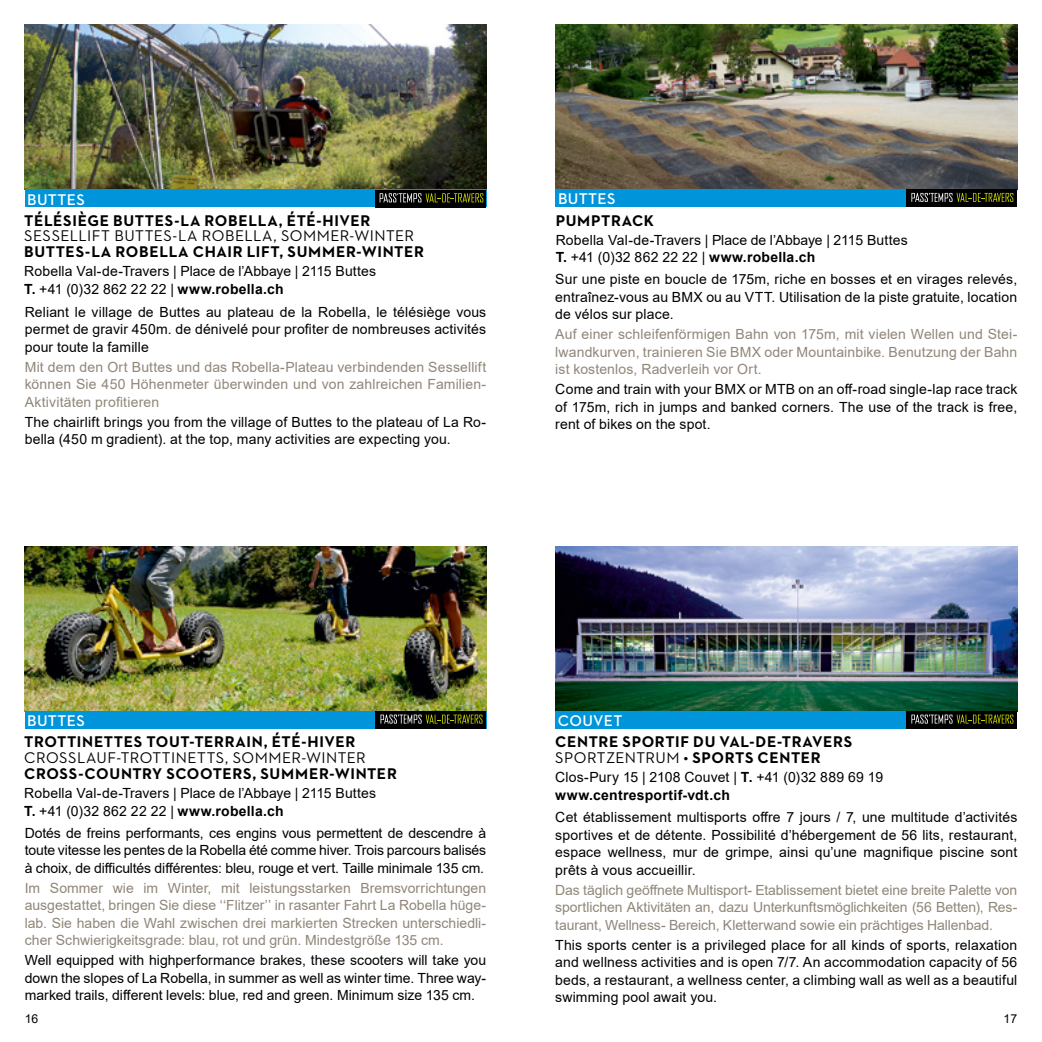
<style>
.page{position:relative;width:1042px;height:1042px;background:#fff}
.page>*{position:absolute;margin:0;border:0;box-sizing:border-box;transform-origin:0 0}
.t1{font:700 15.75px/15.8px "Neutraface 2 Text";letter-spacing:.04em;color:#000}
.t2{font:15.75px "Neutraface 2 Text";letter-spacing:.03em;color:#000}
.t3{font:600 15.75px "Neutraface 2 Text";letter-spacing:.02em;color:#fff}
.t4{font:14px/17.5px "Arial";letter-spacing:.01em;color:#000;text-align:justify}
.t5{font:14px/17.5px "Arial";letter-spacing:.005em;color:#908679;text-align:justify}
.t6{font:12.25px "Arial";color:#000}
.s1{font-weight:700}
.s2{font-weight:400}
</style>
<div class="page">
<img style="left:25px;top:546px;width:461px;height:165px">
<img style="left:25px;top:25px;width:461px;height:165px">
<div style="left:25px;top:190px;width:461px;height:17px;background:#0095db"></div>
<div style="left:375px;top:190px;width:111px;height:17px;background:#000"></div>
<svg style="left:380px;top:193px;width:103px;height:9px"></svg>
<div style="left:25px;top:711px;width:461px;height:18px;background:#0095db"></div>
<div style="left:375px;top:711px;width:111px;height:17px;background:#000"></div>
<svg style="left:380px;top:714px;width:102px;height:9px"></svg>
<img style="left:556px;top:25px;width:461px;height:164px">
<img style="left:555px;top:546px;width:462px;height:165px">
<div style="left:556px;top:189px;width:461px;height:18px;background:#0095db"></div>
<div style="left:555px;top:711px;width:462px;height:17px;background:#0095db"></div>
<div style="left:906px;top:189px;width:111px;height:18px;background:#000"></div>
<svg style="left:911px;top:193px;width:102px;height:9px"></svg>
<div style="left:906px;top:711px;width:111px;height:17px;background:#000"></div>
<svg style="left:911px;top:714px;width:102px;height:9px"></svg>
<p class="t3" style="left:27px;top:189px;width:59px">BUTTES</p>
<p class="t1" style="left:24px;top:212px;width:348px">TÉLÉSIÈGE BUTTES-LA ROBELLA, ÉTÉ-HIVER</p>
<p class="t2" style="left:24px;top:226px;width:391px">SESSELLIFT BUTTES-LA ROBELLA, SOMMER-WINTER</p>
<p class="t1" style="left:24px;top:244px;width:401px">BUTTES-LA ROBELLA CHAIR LIFT, SUMMER-WINTER</p>
<p class="t4" style="left:24px;top:263px;width:353px">Robella Val-de-Travers | Place de l’Abbaye | 2115 Buttes<br><span class="s1">T.</span> +41 (0)32 862 22 22 | <span class="s1">www.robella.ch</span></p>
<p class="t4" style="left:25px;top:303px;width:463px">Reliant le village de Buttes au plateau de la Robella, le télésiège vous permet de gravir 450m. de dénivelé pour profiter de nombreuses activités pour toute la famille</p>
<p class="t5" style="left:25px;top:358px;width:463px">Mit dem den Ort Buttes und das Robella-Plateau verbindenden Sessellift können Sie 450 Höhenmeter überwinden und von zahlreichen Familien-Aktivitäten profitieren</p>
<p class="t4" style="left:25px;top:413px;width:463px">The chairlift brings you from the village of Buttes to the plateau of La Ro&shy;bella (450 m gradient). at the top, many activities are expecting you.</p>
<p class="t3" style="left:558px;top:189px;width:59px">BUTTES</p>
<p class="t1" style="left:556px;top:212px;width:100px">PUMPTRACK</p>
<p class="t4" style="left:556px;top:231px;width:353px">Robella Val-de-Travers | Place de l’Abbaye | 2115 Buttes<br><span class="s1">T.</span> +41 (0)32 862 22 22 | <span class="s1">www.robella.ch</span></p>
<p class="t4" style="left:555px;top:270px;width:463px">Sur une piste en boucle de 175m, riche en bosses et en virages relevés, entraînez-vous au BMX ou au VTT. Utilisation de la piste gratuite, location de vélos sur place.</p>
<p class="t5" style="left:555px;top:325px;width:463px">Auf einer schleifenförmigen Bahn von 175m, mit vielen Wellen und Stei&shy;lwandkurven, trainieren Sie BMX oder Mountainbike. Benutzung der Bahn ist kostenlos, Radverleih vor Ort.</p>
<p class="t4" style="left:555px;top:380px;width:463px">Come and train with your BMX or MTB on an off-road single-lap race track of 175m, rich in jumps and banked corners. The use of the track is free, rent of bikes on the spot.</p>
<p class="t3" style="left:27px;top:711px;width:59px">BUTTES</p>
<p class="t1" style="left:24px;top:734px;width:333px">TROTTINETTES TOUT-TERRAIN, ÉTÉ-HIVER</p>
<p class="t2" style="left:24px;top:748px;width:343px">CROSSLAUF-TROTTINETTS, SOMMER-WINTER</p>
<p class="t1" style="left:24px;top:765px;width:374px">CROSS-COUNTRY SCOOTERS, SUMMER-WINTER</p>
<p class="t4" style="left:24px;top:784px;width:353px">Robella Val-de-Travers | Place de l’Abbaye | 2115 Buttes<br><span class="s1">T.</span> +41 (0)32 862 22 22 | <span class="s1">www.robella.ch</span></p>
<p class="t4" style="left:25px;top:824px;width:463px">Dotés de freins performants, ces engins vous permettent de descendre à toute vitesse les pentes de la Robella été comme hiver. Trois parcours balisés à choix, de difficultés différentes: bleu, rouge et vert. Taille minimale 135 cm.</p>
<p class="t5" style="left:25px;top:879px;width:463px">Im Sommer wie im Winter, mit leistungsstarken Bremsvorrichtungen ausgestattet, bringen Sie diese ‘‘Flitzer’’ in rasanter Fahrt La Robella hüge&shy;lab. Sie haben die Wahl zwischen drei markierten Strecken unterschiedli&shy;cher Schwierigkeitsgrade: blau, rot und grün. Mindestgröße 135 cm.</p>
<p class="t4" style="left:25px;top:951px;width:463px">Well equipped with highperformance brakes, these scooters will take you down the slopes of La Robella, in summer as well as winter time. Three way&shy;marked trails, different levels: blue, red and green. Minimum size 135 cm.</p>
<p class="t3" style="left:558px;top:710px;width:66px">COUVET</p>
<p class="t1" style="left:555px;top:734px;width:298px">CENTRE SPORTIF DU VAL-DE-TRAVERS<br><span class="s2">SPORTZENTRUM</span> • SPORTS CENTER</p>
<p class="t4" style="left:555px;top:768px;width:329px">Clos-Pury 15 | 2108 Couvet | <span class="s1">T.</span> +41 (0)32 889 69 19 <span class="s1">www.centresportif-vdt.ch</span></p>
<p class="t4" style="left:555px;top:808px;width:463px">Cet établissement multisports offre 7 jours / 7, une multitude d’activités sportives et de détente. Possibilité d’hébergement de 56 lits, restaurant, espace wellness, mur de grimpe, ainsi qu’une magnifique piscine sont prêts à vous accueillir.</p>
<p class="t5" style="left:555px;top:881px;width:463px">Das täglich geöffnete Multisport- Etablissement bietet eine breite Palette von sportlichen Aktivitäten an, dazu Unterkunftsmöglichkeiten (56 Betten), Res&shy;taurant, Wellness- Bereich, Kletterwand sowie ein prächtiges Hallenbad.</p>
<p class="t4" style="left:555px;top:936px;width:463px">This sports center is a privileged place for all kinds of sports, relaxation and wellness activities and is open 7/7. An accommodation capacity of 56 beds, a restaurant, a wellness center, a climbing wall as well as a beautiful swimming pool await you.</p>
<p class="t6" style="left:25px;top:1010px;width:15px">16</p>
<p class="t6" style="left:1003px;top:1010px;width:15px">17</p>
</div>
